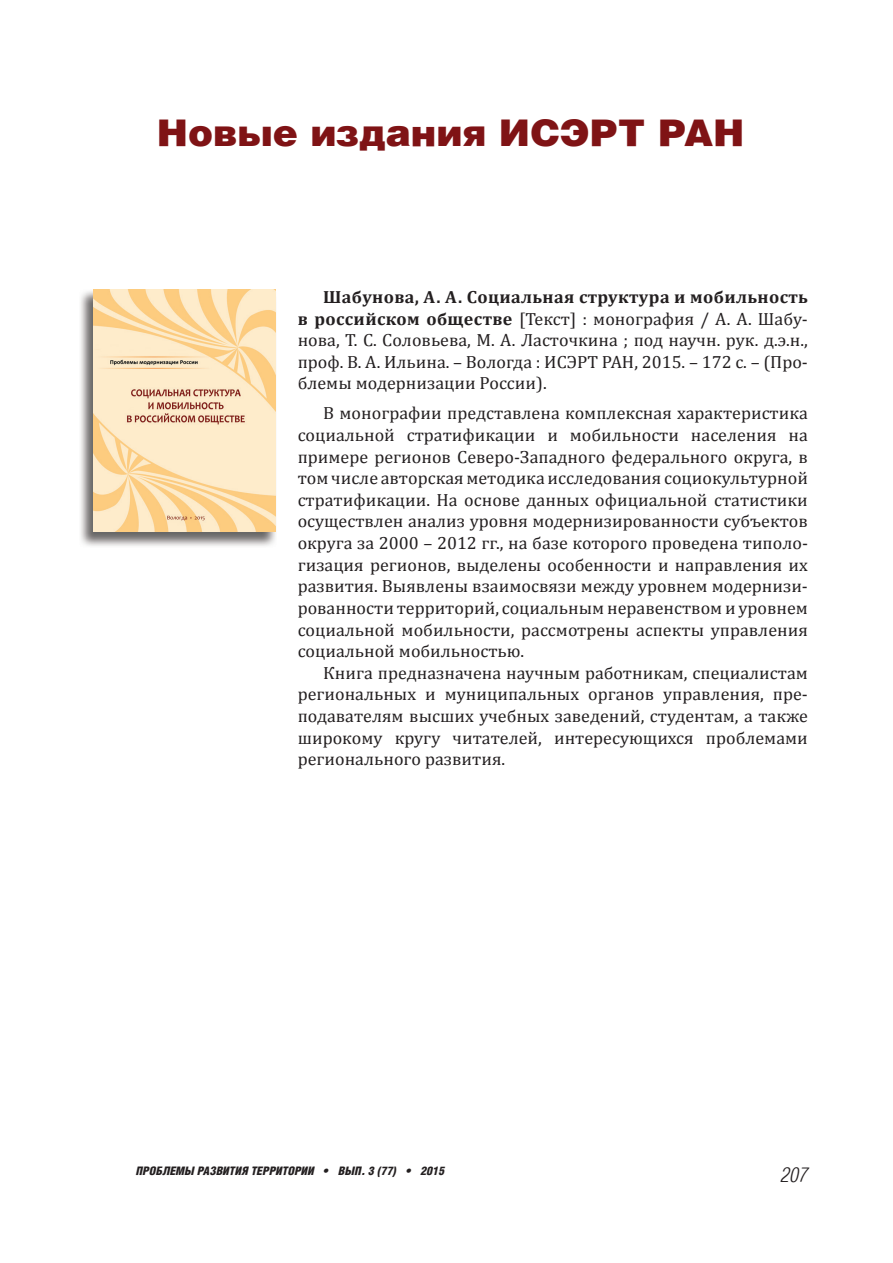
<style>
.page{position:relative;width:893px;height:1263px;background:#fff}
.page>*{position:absolute;margin:0;border:0;box-sizing:border-box;transform-origin:0 0}
.t1{font:900 36.75px "Helios";color:#7f1315}
.t2{font:italic 300 20.55px "Helios Cond";color:#231f20}
.t3{font:17.7px/21.6px "Cambria";color:#231f20;text-align:justify}
.t4{font:italic 900 11.7px "Helios Cond";color:#231f20}
.s1{font-weight:700}
</style>
<div class="page">
<img style="left:80px;top:290px;width:196px;height:256px">
<img style="left:94px;top:289px;width:181px;height:242px">
<h1 class="t1" style="left:157px;top:120px;width:589px">Новые издания ИСЭРТ РАН</h1>
<p class="t3" style="left:298px;top:286px;width:512px;text-indent:26px"><span class="s1">Шабунова, А. А. Социальная структура и мобильность в российском обществе</span> [Текст] : монография / А. А. Шабу&shy;нова, Т. С. Соловьева, М. А. Ласточкина ; под научн. рук. д.э.н., проф. В. А. Ильина. – Вологда : ИСЭРТ РАН, 2015. – 172 с. – (Про&shy;блемы модернизации России).</p>
<p class="t3" style="left:298px;top:402px;width:512px;text-indent:26px">В монографии представлена комплексная характеристика социальной стратификации и мобильности населения на примере регионов Северо-Западного федерального округа, в том числе авторская методика исследования социокультурной стратификации. На основе данных официальной статистики осуществлен анализ уровня модернизированности субъектов округа за 2000 – 2012 гг., на базе которого проведена типоло&shy;гизация регионов, выделены особенности и направления их развития. Выявлены взаимосвязи между уровнем модернизи&shy;рованности территорий, социальным неравенством и уровнем социальной мобильности, рассмотрены аспекты управления социальной мобильностью.</p>
<p class="t3" style="left:298px;top:661px;width:512px;text-indent:26px">Книга предназначена научным работникам, специалистам региональных и муниципальных органов управления, пре&shy;подавателям высших учебных заведений, студентам, а также широкому кругу читателей, интересующихся проблемами регионального развития.</p>
<p class="t4" style="left:136px;top:1167px;width:310px">ПРОБЛЕМЫ РАЗВИТИЯ ТЕРРИТОРИИ • ВЫП. 3 (77) • 2015</p>
<p class="t2" style="left:781px;top:1167px;width:28px">207</p>
</div>
